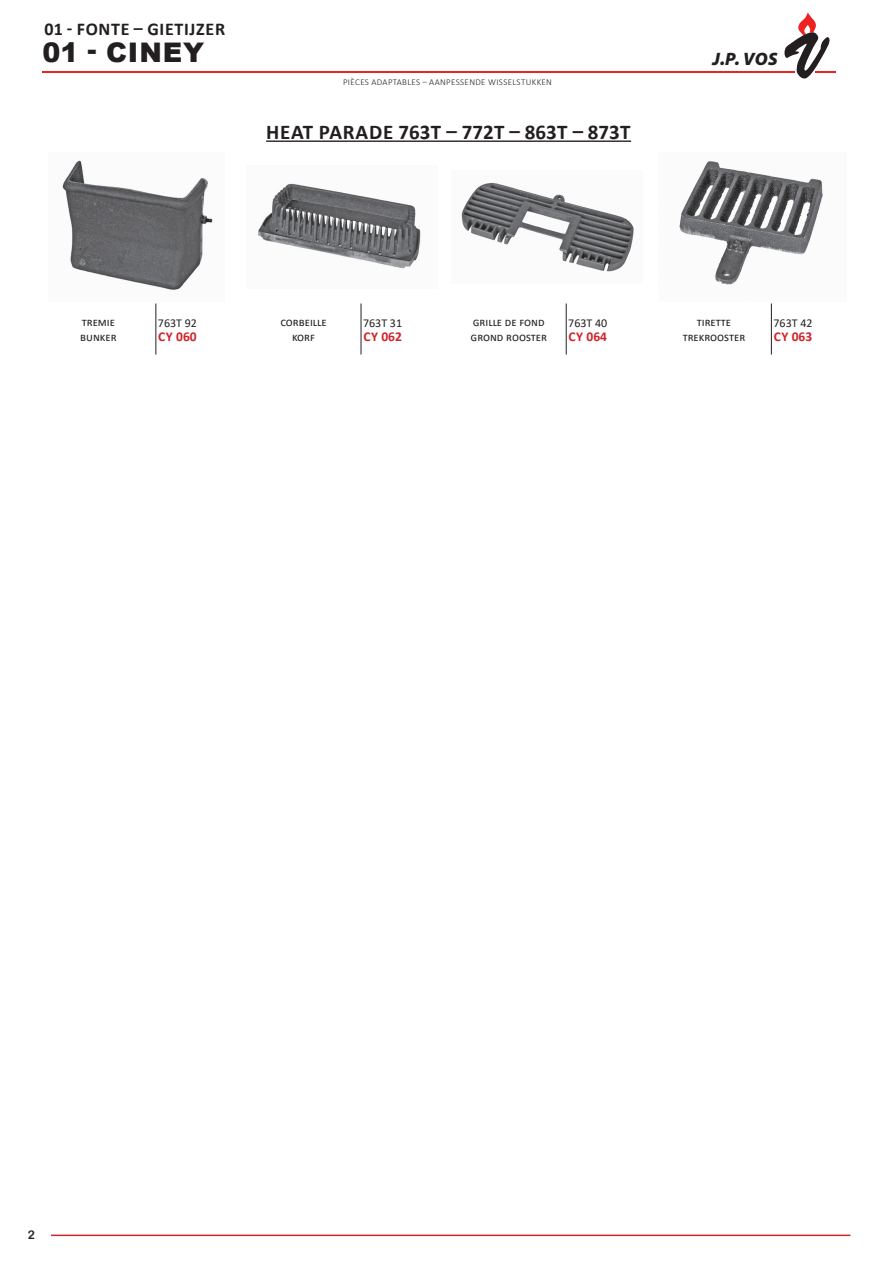
<style>
.page{position:relative;width:893px;height:1263px;background:#fff}
.page>*{position:absolute;margin:0;border:0;box-sizing:border-box;transform-origin:0 0}
.t1{font:900 27px "Arial";letter-spacing:.035em;color:#231f20}
.t2{font:700 21px "Calibri";letter-spacing:.01em;color:#231f20}
.t3{font:700 18px "Calibri";letter-spacing:.04em;color:#231f20}
.t4{font:italic 900 18px "Myriad Pro";color:#231f20}
.t5{font:700 13.5px "Calibri";color:#d1232a}
.t6{font:12px/14.4px "Calibri";color:#231f20}
.t7{font:12px "Arial Rounded MT Bold";color:#231f20}
.t8{font:300 9px "Calibri";letter-spacing:.04em;color:#231f20}
</style>
<div class="page">
<svg style="left:784px;top:12px;width:46px;height:67px"></svg>
<hr style="left:43px;top:71px;width:751px;height:2px;background:#ed2323">
<hr style="left:815px;top:71px;width:20px;height:2px;background:#ed2323">
<hr style="left:51px;top:1234px;width:799px;height:2px;background:#d1232a">
<svg style="left:51px;top:1234px;width:27px;height:3px"></svg>
<img style="left:62px;top:160px;width:151px;height:130px">
<svg style="left:156px;top:303px;width:1px;height:52px"></svg>
<img style="left:258px;top:183px;width:163px;height:86px">
<svg style="left:361px;top:303px;width:1px;height:52px"></svg>
<img style="left:461px;top:183px;width:173px;height:89px">
<svg style="left:566px;top:303px;width:1px;height:52px"></svg>
<img style="left:679px;top:161px;width:144px;height:124px">
<svg style="left:771px;top:303px;width:1px;height:52px"></svg>
<hr style="left:266px;top:140px;width:365px;height:2px;background:#231f20">
<h3 class="t3" style="left:45px;top:17px;width:182px">01 - FONTE – GIETIJZER</h3>
<h1 class="t1" style="left:43px;top:33px;width:163px">01 - CINEY</h1>
<p class="t8" style="left:343px;top:77px;width:211px">PIÈCES ADAPTABLES – AANPESSENDE WISSELSTUKKEN</p>
<h2 class="t2" style="left:266px;top:117px;width:366px">HEAT PARADE 763T – 772T – 863T – 873T</h2>
<h3 class="t4" style="left:712px;top:49px;width:67px">J.P. VOS</h3>
<p class="t6" style="left:80px;top:315px;width:38px">tremie bunker</p>
<p class="t6" style="left:158px;top:315px;width:40px">763T 92</p>
<p class="t5" style="left:158px;top:327px;width:40px">CY 060</p>
<p class="t6" style="left:280px;top:315px;width:48px;text-align:center">corbeille korf</p>
<p class="t6" style="left:363px;top:315px;width:40px">763T 31</p>
<p class="t5" style="left:363px;top:327px;width:40px">CY 062</p>
<p class="t6" style="left:471px;top:315px;width:78px">grille de fond grond rooster</p>
<p class="t6" style="left:568px;top:315px;width:40px">763T 40</p>
<p class="t5" style="left:569px;top:327px;width:40px">CY 064</p>
<p class="t6" style="left:683px;top:315px;width:64px;text-align:center">tirette trekrooster</p>
<p class="t6" style="left:773px;top:315px;width:40px">763T 42</p>
<p class="t5" style="left:774px;top:327px;width:40px">CY 063</p>
<p class="t7" style="left:28px;top:1227px;width:9px">2</p>
</div>
